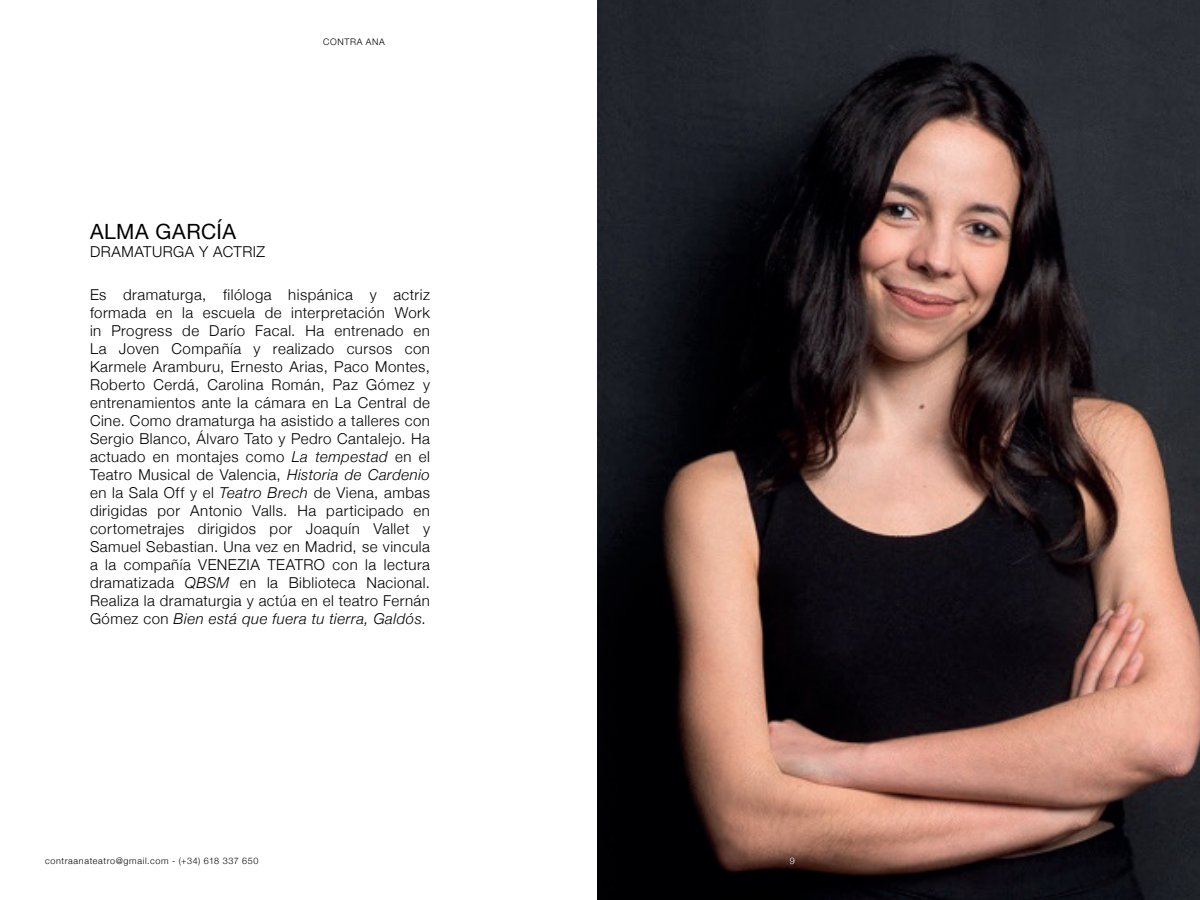
<style>
.page{position:relative;width:1200px;height:900px;background:#fff}
.page>*{position:absolute;margin:0;border:0;box-sizing:border-box;transform-origin:0 0}
.t1{font:21px "Helvetica Neue";letter-spacing:.025em;color:#000001}
.t2{font:300 15px/18px "Helvetica Neue";letter-spacing:.03em;color:#000001;text-align:justify}
.t3{font:300 9px "Helvetica Neue";letter-spacing:.075em;color:#000001}
.t4{font:300 9px "Helvetica Neue";color:#fff}
.s1{font-style:italic}
</style>
<div class="page">
<img style="left:597px;top:0;width:603px;height:900px">
<p class="t3" style="left:323px;top:35px;width:63px">CONTRA ANA</p>
<h1 class="t1" style="left:90px;top:216px;width:148px">ALMA GARCÍA</h1>
<p class="t2" style="left:90px;top:242px;width:177px">DRAMATURGA Y ACTRIZ</p>
<p class="t2" style="left:90px;top:285px;width:342px">Es dramaturga, filóloga hispánica y actriz formada en la escuela de interpretación Work in Progress de Darío Facal. Ha entrenado en La Joven Compañía y realizado cursos con Karmele Aramburu, Ernesto Arias, Paco Montes, Roberto Cerdá, Carolina Román, Paz Gómez y entrenamientos ante la cámara en La Central de Cine. Como dramaturga ha asistido a talleres con Sergio Blanco, Álvaro Tato y Pedro Cantalejo. Ha actuado en montajes como <span class="s1">La tempestad</span> en el Teatro Musical de Valencia, <span class="s1">Historia de Cardenio </span>en la Sala Off y el <span class="s1">Teatro Brech</span> de Viena, ambas dirigidas por Antonio Valls. Ha participado en cortometrajes dirigidos por Joaquín Vallet y Samuel Sebastian. Una vez en Madrid, se vincula a la compañía VENEZIA TEATRO con la lectura dramatizada <span class="s1">QBSM</span> en la Biblioteca Nacional.<br>Realiza la dramaturgia y actúa en el teatro Fernán Gómez con <span class="s1">Bien está que fuera tu tierra, Galdós</span>.</p>
<p class="t3" style="left:45px;top:853px;width:215px">contraanateatro@gmail.com - (+34) 618 337 650</p>
<p class="t4" style="left:790px;top:853px;width:7px">9</p>
</div>
